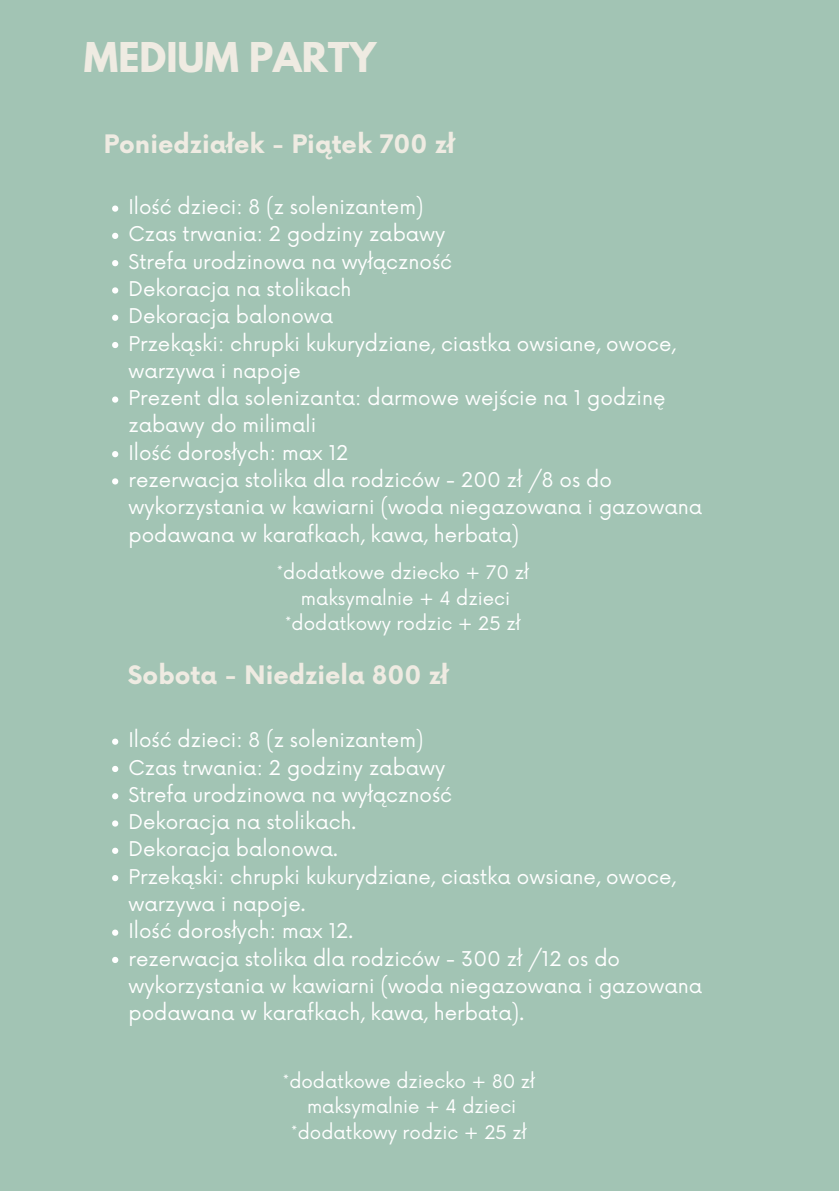
<style>
.page{position:relative;width:839px;height:1191px;background:#fff}
.page>*{position:absolute;margin:0;border:0;box-sizing:border-box;transform-origin:0 0}
.t1{font:700 36.4px "League Spartan";color:#efebe2}
.t2{font:700 24.8px "Now";color:#efebe2}
.t3{font:19.8px/27.2px "Now";color:#fff}
.t4{font:18.2px "Now";color:#fff}
</style>
<div class="page">
<div style="left:0;top:0;width:838px;height:1191px;background:#a2c4b4"></div>
<svg style="left:112px;top:206px;width:6px;height:6px"></svg>
<svg style="left:112px;top:233px;width:6px;height:6px"></svg>
<svg style="left:112px;top:260px;width:6px;height:6px"></svg>
<svg style="left:112px;top:287px;width:6px;height:7px"></svg>
<svg style="left:112px;top:315px;width:6px;height:6px"></svg>
<svg style="left:112px;top:342px;width:6px;height:6px"></svg>
<svg style="left:112px;top:396px;width:6px;height:7px"></svg>
<svg style="left:112px;top:451px;width:6px;height:6px"></svg>
<svg style="left:112px;top:478px;width:6px;height:7px"></svg>
<svg style="left:112px;top:739px;width:6px;height:6px"></svg>
<svg style="left:112px;top:766px;width:6px;height:6px"></svg>
<svg style="left:112px;top:793px;width:6px;height:6px"></svg>
<svg style="left:112px;top:820px;width:6px;height:7px"></svg>
<svg style="left:112px;top:848px;width:6px;height:6px"></svg>
<svg style="left:112px;top:875px;width:6px;height:6px"></svg>
<svg style="left:112px;top:930px;width:6px;height:6px"></svg>
<svg style="left:112px;top:957px;width:6px;height:6px"></svg>
<h1 class="t1" style="left:84px;top:39px;width:294px">MEDIUM PARTY</h1>
<p class="t2" style="left:104px;top:131px;width:352px">Poniedziałek - Piątek 700 zł</p>
<h2 class="t3" style="left:128px;top:194px;width:296px">Ilość dzieci: 8 (z solenizantem)</h2>
<p class="t3" style="left:128px;top:222px;width:318px">Czas trwania: 2 godziny zabawy</p>
<p class="t3" style="left:128px;top:249px;width:325px">Strefa urodzinowa na wyłączność</p>
<p class="t3" style="left:128px;top:276px;width:224px">Dekoracja na stolikach</p>
<p class="t3" style="left:128px;top:304px;width:206px">Dekoracja balonowa</p>
<p class="t3" style="left:128px;top:331px;width:548px">Przekąski: chrupki kukurydziane, ciastka owsiane, owoce, warzywa i napoje</p>
<p class="t3" style="left:128px;top:385px;width:538px">Prezent dla solenizanta: darmowe wejście na 1 godzinę zabawy do milimali</p>
<p class="t3" style="left:128px;top:440px;width:221px">Ilość dorosłych: max 12</p>
<p class="t3" style="left:128px;top:467px;width:575px">rezerwacja stolika dla rodziców - 200 zł /8 os do wykorzystania w kawiarni (woda niegazowana i gazowana podawana w karafkach, kawa, herbata)</p>
<p class="t4" style="left:277px;top:563px;width:253px">*dodatkowe dziecko + 70 zł</p>
<p class="t4" style="left:301px;top:588px;width:211px">maksymalnie + 4 dzieci</p>
<p class="t4" style="left:285px;top:614px;width:237px">*dodatkowy rodzic + 25 zł</p>
<p class="t2" style="left:128px;top:661px;width:322px">Sobota - Niedziela 800 zł</p>
<p class="t3" style="left:128px;top:728px;width:296px">Ilość dzieci: 8 (z solenizantem)</p>
<p class="t3" style="left:128px;top:755px;width:318px">Czas trwania: 2 godziny zabawy</p>
<h2 class="t3" style="left:128px;top:782px;width:325px">Strefa urodzinowa na wyłączność</h2>
<p class="t3" style="left:128px;top:809px;width:229px">Dekoracja na stolikach.</p>
<p class="t3" style="left:128px;top:837px;width:211px">Dekoracja balonowa.</p>
<p class="t3" style="left:128px;top:864px;width:548px">Przekąski: chrupki kukurydziane, ciastka owsiane, owoce, warzywa i napoje.</p>
<p class="t3" style="left:128px;top:919px;width:226px">Ilość dorosłych: max 12.</p>
<p class="t3" style="left:128px;top:946px;width:575px">rezerwacja stolika dla rodziców - 300 zł /12 os do wykorzystania w kawiarni (woda niegazowana i gazowana podawana w karafkach, kawa, herbata).</p>
<p class="t4" style="left:283px;top:1071px;width:253px">*dodatkowe dziecko + 80 zł</p>
<p class="t4" style="left:307px;top:1097px;width:211px">maksymalnie + 4 dzieci</p>
<p class="t4" style="left:291px;top:1122px;width:237px">*dodatkowy rodzic + 25 zł</p>
</div>
